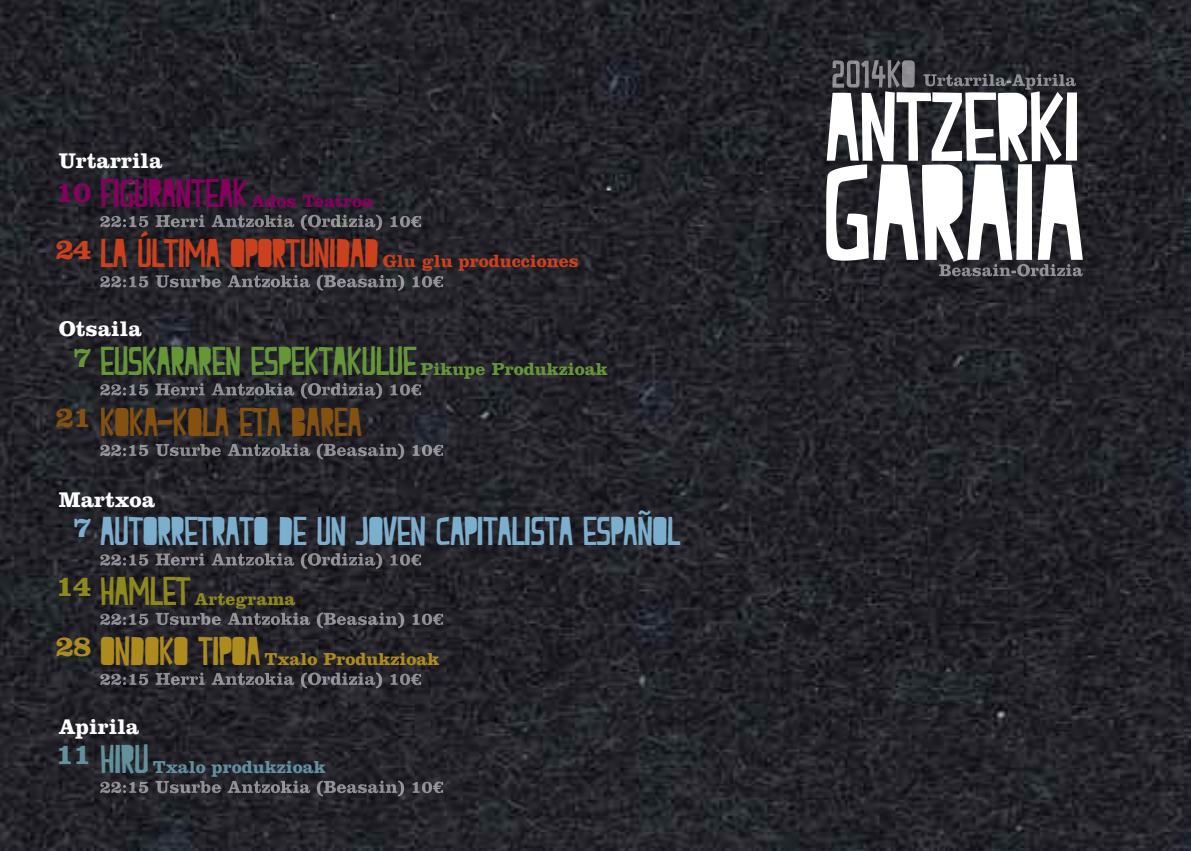
<style>
.page{position:relative;width:1191px;height:851px;background:#fff}
.page>*{position:absolute;margin:0;border:0;box-sizing:border-box;transform-origin:0 0}
.t1{font:136.2px "Peach Milk";letter-spacing:-.025em;color:#fff}
.t2{font:97px "Peach Milk";letter-spacing:-.025em;color:#fff}
.t3{font:40px "Peach Milk";letter-spacing:-.025em;color:#7caece}
.t4{font:40px "Peach Milk";letter-spacing:-.025em;color:#659739}
.t5{font:40px "Peach Milk";letter-spacing:-.025em;color:#cc401e}
.t6{font:40px "Peach Milk";letter-spacing:-.025em;color:#845111}
.t7{font:40px "Peach Milk";letter-spacing:-.025em;color:#86005e}
.t8{font:40px "Peach Milk";letter-spacing:-.025em;color:#ae8b1e}
.t9{font:40px "Peach Milk";letter-spacing:-.025em;color:#8e891c}
.t10{font:40px "Peach Milk";color:#62909b}
.t11{font:700 22px "Clarendon LT Std";color:#fff}
.t12{font:700 18px "Clarendon LT Std";color:#cc401e}
.t13{font:700 18px "Clarendon LT Std";color:#659739}
.t14{font:700 18px "Clarendon LT Std";color:#62909b}
.t15{font:700 18px "Clarendon LT Std";color:#ae8b1e}
.t16{font:700 18px "Clarendon LT Std";color:#86005e}
.t17{font:700 18px "Clarendon LT Std";color:#8e891c}
.s1{font-family:"Clarendon LT Std";font-weight:700;font-size:30px}
</style>
<div class="page">
<img style="left:0;top:0;width:1191px;height:850px">
<img style="left:100px;top:215px;width:103px;height:12px">
<img style="left:100px;top:275px;width:110px;height:12px">
<img style="left:100px;top:383px;width:103px;height:12px">
<img style="left:100px;top:553px;width:103px;height:12px">
<img style="left:100px;top:780px;width:110px;height:13px">
<img style="left:100px;top:612px;width:110px;height:13px">
<img style="left:100px;top:672px;width:103px;height:13px">
<img style="left:100px;top:444px;width:110px;height:12px">
<img style="left:832px;top:60px;width:80px;height:28px">
<img style="left:923px;top:74px;width:102px;height:12px">
<img style="left:939px;top:264px;width:105px;height:12px">
<p class="t11" style="left:59px;top:153px;width:105px">Urtarrila</p>
<p class="t7" style="left:56px;top:170px;width:194px"><span class="s1">10</span> FIGURANTEAK</p>
<p class="t16" style="left:251px;top:195px;width:123px">Ados Teatroa</p>
<p class="t5" style="left:56px;top:230px;width:325px"><sup>24</sup> LA ÚLTIMA OPORTUNIDAD</p>
<p class="t12" style="left:383px;top:255px;width:198px">Glu glu producciones</p>
<p class="t11" style="left:59px;top:322px;width:85px">Otsaila</p>
<p class="t4" style="left:73px;top:338px;width:345px"><sup>7</sup> EUSKARAREN ESPEKTAKULUE</p>
<p class="t13" style="left:420px;top:363px;width:189px">Pikupe Produkzioak</p>
<p class="t6" style="left:56px;top:399px;width:308px"><sup>21</sup> KOKA-KOLA ETA BAREA</p>
<p class="t11" style="left:59px;top:492px;width:98px">Martxoa</p>
<p class="t3" style="left:73px;top:508px;width:609px"><sup>7</sup> AUTORRETRATO DE UN JOVEN CAPITALISTA ESPAÑOL</p>
<p class="t9" style="left:56px;top:567px;width:137px"><sup>14</sup> HAMLET</p>
<p class="t17" style="left:194px;top:592px;width:102px">Artegrama</p>
<p class="t8" style="left:56px;top:627px;width:207px"><sup>28</sup> ONDOKO TIPOA</p>
<p class="t15" style="left:264px;top:652px;width:177px">Txalo Produkzioak</p>
<p class="t11" style="left:59px;top:719px;width:82px">Apirila</p>
<p class="t10" style="left:56px;top:735px;width:95px"><sup>11</sup> HIRU</p>
<p class="t14" style="left:153px;top:760px;width:175px">Txalo produkzioak</p>
<h2 class="t2" style="left:824px;top:71px;width:258px">ANTZERKI</h2>
<h1 class="t1" style="left:821px;top:134px;width:266px">GARAIA</h1>
</div>
